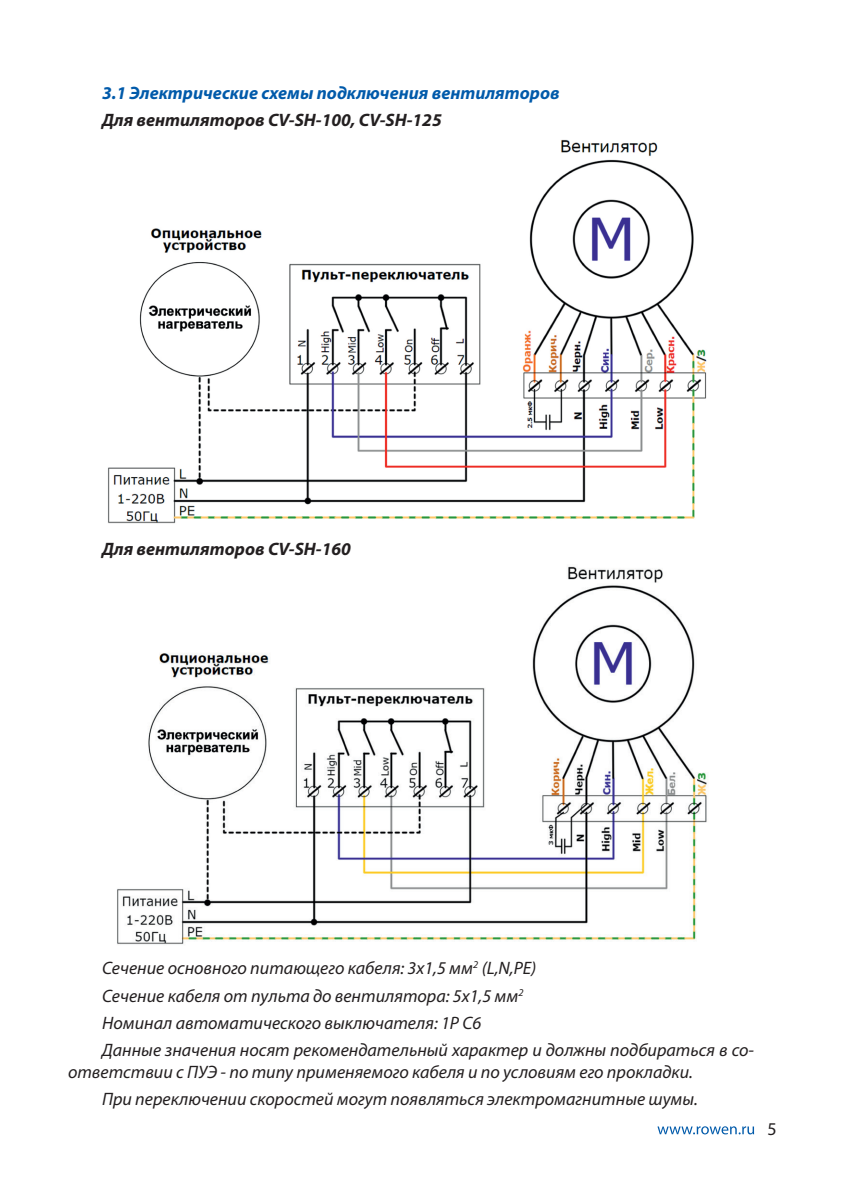
<style>
.page{position:relative;width:842px;height:1191px;background:#fff}
.page>*{position:absolute;margin:0;border:0;box-sizing:border-box;transform-origin:0 0}
.t1{font:italic 18px/27.2px "Myriad Pro";color:#231f20}
.t2{font:italic 700 18px "Myriad Pro";color:#231f20}
.t3{font:italic 700 18px "Myriad Pro";color:#015aaa}
.t4{font:18px "Myriad Pro";color:#231f20}
</style>
<div class="page">
<svg style="left:657px;top:1126px;width:97px;height:8px"></svg>
<img style="left:108px;top:139px;width:599px;height:385px">
<img style="left:117px;top:566px;width:590px;height:379px">
<p class="t3" style="left:102px;top:81px;width:459px">3.1 Электрические схемы подключения вентиляторов</p>
<p class="t2" style="left:102px;top:108px;width:341px">Для вентиляторов CV-SH-100, CV-SH-125</p>
<p class="t2" style="left:102px;top:537px;width:250px">Для вентиляторов CV-SH-160</p>
<p class="t1" style="left:102px;top:954px;width:653px">Сечение основного питающего кабеля: 3х1,5 мм<sup>2</sup> (L,N,PE)<br>Сечение кабеля от пульта до вентилятора: 5х1,5 мм<sup>2<br></sup>Номинал автоматического выключателя: 1Р С6<br>Данные значения носят рекомендательный характер и должны подбираться в со-</p>
<p class="t1" style="left:68px;top:1058px;width:631px;text-align:right">ответствии с ПУЭ - по типу применяемого кабеля и по условиям его прокладки.<br>При переключении скоростей могут появляться электромагнитные шумы.</p>
<p class="t4" style="left:767px;top:1117px;width:11px">5</p>
</div>
